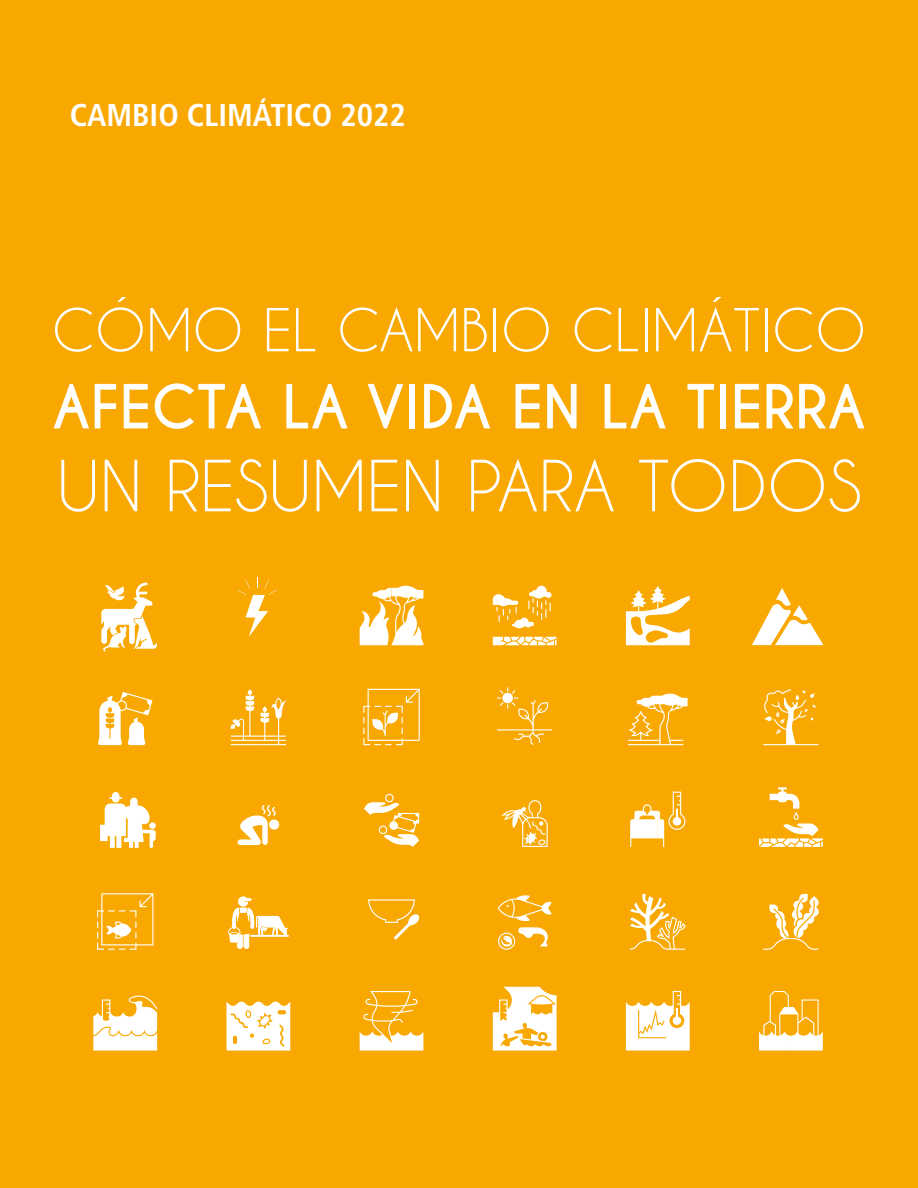
<style>
.page{position:relative;width:918px;height:1188px;background:#f8a800}
.page>*{position:absolute;margin:0;border:0;box-sizing:border-box;transform-origin:0 0}
.t1{font:66px "Caviar Dreams";color:#fff}
.t2{font:700 57px "Caviar Dreams";color:#fff}
.t3{font:55.5px "Caviar Dreams";color:#fff}
.t4{font:700 condensed 31.5px "Frutiger LT Pro";color:#fff}
</style>
<div class="page">
<svg style="left:93px;top:995px;width:64px;height:56px"></svg>
<svg style="left:98px;top:692px;width:55px;height:53px"></svg>
<svg style="left:97px;top:893px;width:56px;height:57px"></svg>
<svg style="left:231px;top:689px;width:55px;height:56px"></svg>
<svg style="left:226px;top:1002px;width:64px;height:49px;background:#fdf2da"></svg>
<svg style="left:502px;top:800px;width:46px;height:47px"></svg>
<svg style="left:493px;top:987px;width:64px;height:64px"></svg>
<svg style="left:497px;top:687px;width:55px;height:58px"></svg>
<svg style="left:498px;top:895px;width:53px;height:55px"></svg>
<svg style="left:493px;top:586px;width:64px;height:59px"></svg>
<svg style="left:630px;top:792px;width:55px;height:55px"></svg>
<svg style="left:628px;top:694px;width:60px;height:51px"></svg>
<svg style="left:630px;top:894px;width:56px;height:56px"></svg>
<svg style="left:626px;top:991px;width:64px;height:60px"></svg>
<svg style="left:626px;top:586px;width:64px;height:59px"></svg>
<svg style="left:759px;top:991px;width:64px;height:60px"></svg>
<svg style="left:763px;top:689px;width:56px;height:56px"></svg>
<svg style="left:759px;top:787px;width:64px;height:60px"></svg>
<svg style="left:763px;top:894px;width:56px;height:56px"></svg>
<svg style="left:364px;top:794px;width:55px;height:53px"></svg>
<svg style="left:360px;top:991px;width:63px;height:60px"></svg>
<svg style="left:360px;top:586px;width:63px;height:59px"></svg>
<svg style="left:363px;top:689px;width:57px;height:56px"></svg>
<svg style="left:238px;top:577px;width:39px;height:60px"></svg>
<svg style="left:368px;top:899px;width:52px;height:41px"></svg>
<svg style="left:228px;top:897px;width:61px;height:52px"></svg>
<svg style="left:238px;top:805px;width:42px;height:40px"></svg>
<svg style="left:101px;top:583px;width:56px;height:69px"></svg>
<svg style="left:100px;top:792px;width:56px;height:56px"></svg>
<div style="left:149px;top:822px;width:7px;height:7px;background:#fff;border-radius:50%"></div>
<svg style="left:752px;top:588px;width:71px;height:57px"></svg>
<p class="t4" style="left:70px;top:97px;width:338px">CAMBIO CLIMÁTICO 2022</p>
<p class="t3" style="left:52px;top:297px;width:816px">CÓMO EL CAMBIO CLIMÁTICO</p>
<p class="t2" style="left:52px;top:373px;width:815px">AFECTA LA VIDA EN LA TIERRA</p>
<p class="t1" style="left:56px;top:447px;width:807px">UN RESUMEN PARA TODOS</p>
</div>
